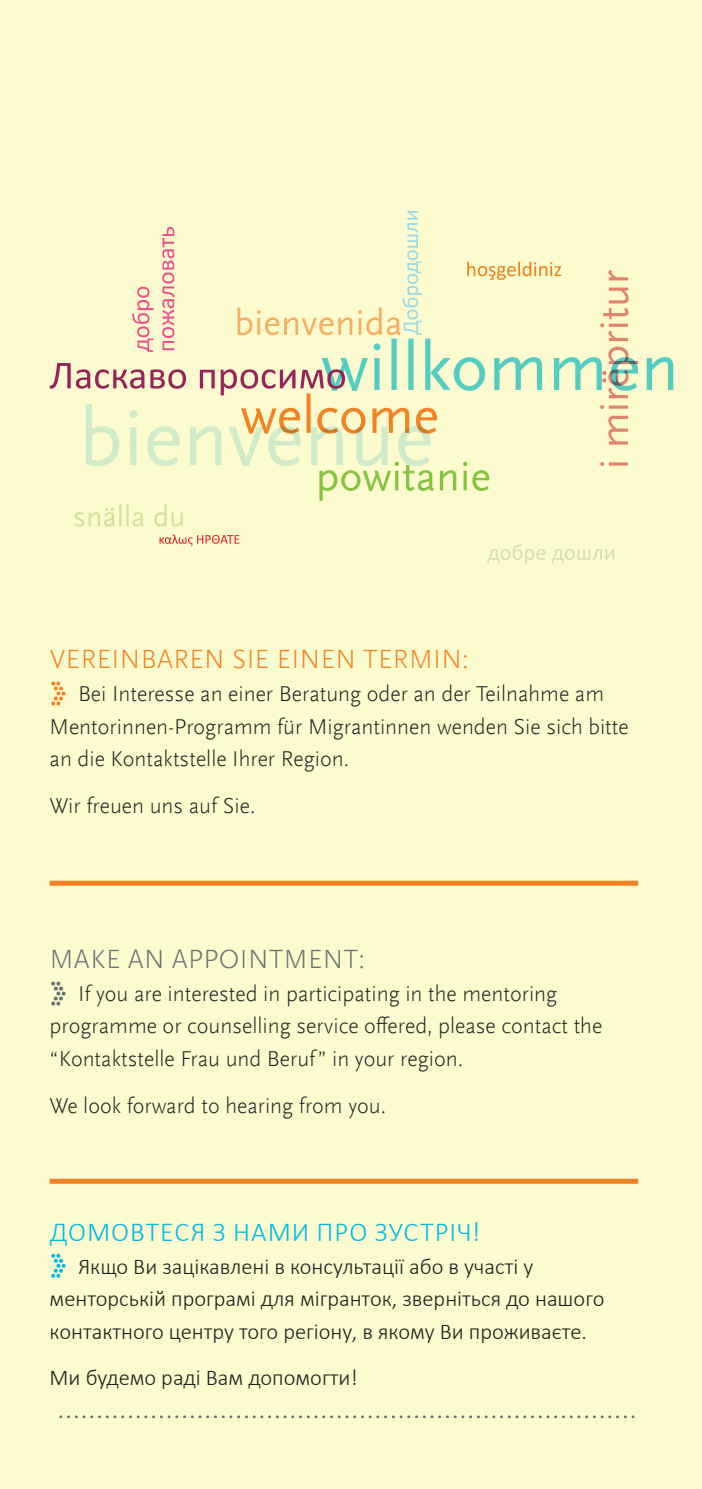
<style>
.page{position:relative;width:702px;height:1489px;background:#fff}
.page>*{position:absolute;margin:0;border:0;box-sizing:border-box;transform-origin:0 0}
.t1{font:300 27.5px "Scala Sans";letter-spacing:.015em;color:#f58220}
.t2{font:300 27.5px "Calibri";letter-spacing:.03em;color:#00b9e7}
.t3{font:300 27.5px "Scala Sans";letter-spacing:.015em;color:#697374}
.t4{font:300 22.5px/32.5px "Scala Sans Offc Pro";color:#231f20}
.t5{font:300 22.5px/32.5px "Calibri";color:#231f20}
</style>
<div class="page">
<div style="left:0;top:0;width:702px;height:1488px;background:#fcfacf"></div>
<svg style="left:159px;top:534px;width:80px;height:12px"></svg>
<svg style="left:487px;top:544px;width:58px;height:19px"></svg>
<svg style="left:552px;top:549px;width:62px;height:14px"></svg>
<div style="left:50px;top:1178px;width:588px;height:5px;background:#f58220"></div>
<div style="left:50px;top:880px;width:588px;height:5px;background:#f58220"></div>
<svg style="left:61px;top:1415px;width:574px;height:2px"></svg>
<svg style="left:50px;top:211px;width:623px;height:315px"></svg>
<svg style="left:51px;top:681px;width:15px;height:24px"></svg>
<svg style="left:51px;top:981px;width:15px;height:24px"></svg>
<svg style="left:51px;top:1253px;width:15px;height:24px"></svg>
<h1 class="t1" style="left:50px;top:644px;width:420px">VEREINBAREN SIE EINEN TERMIN:</h1>
<p class="t4" style="left:50px;top:677px;width:580px;text-indent:28px">Bei Interesse an einer Beratung oder an der Teilnahme am<br>Mentorinnen-Programm für Migrantinnen wenden Sie sich bitte an die Kontaktstelle Ihrer Region.</p>
<p class="t4" style="left:50px;top:789px;width:207px">Wir freuen uns auf Sie.</p>
<h1 class="t3" style="left:50px;top:944px;width:316px">MAKE AN APPOINTMENT:</h1>
<p class="t4" style="left:50px;top:977px;width:554px;text-indent:28px">If you are interested in participating in the mentoring programme or counselling service offered, please contact the “Kontaktstelle Frau und Beruf” in your region.</p>
<p class="t4" style="left:50px;top:1088px;width:338px">We look forward to hearing from you.</p>
<h1 class="t2" style="left:50px;top:1214px;width:432px">ДОМОВТЕСЯ З НАМИ ПРО ЗУСТРІЧ!</h1>
<p class="t5" style="left:50px;top:1248px;width:556px;text-indent:28px">Якщо Ви зацікавлені в консультації або в участі у менторській програмі для мігранток, зверніться до нашого контактного центру того регіону, в якому Ви проживаєте.</p>
<p class="t5" style="left:50px;top:1360px;width:309px">Ми будемо раді Вам допомогти!</p>
</div>
